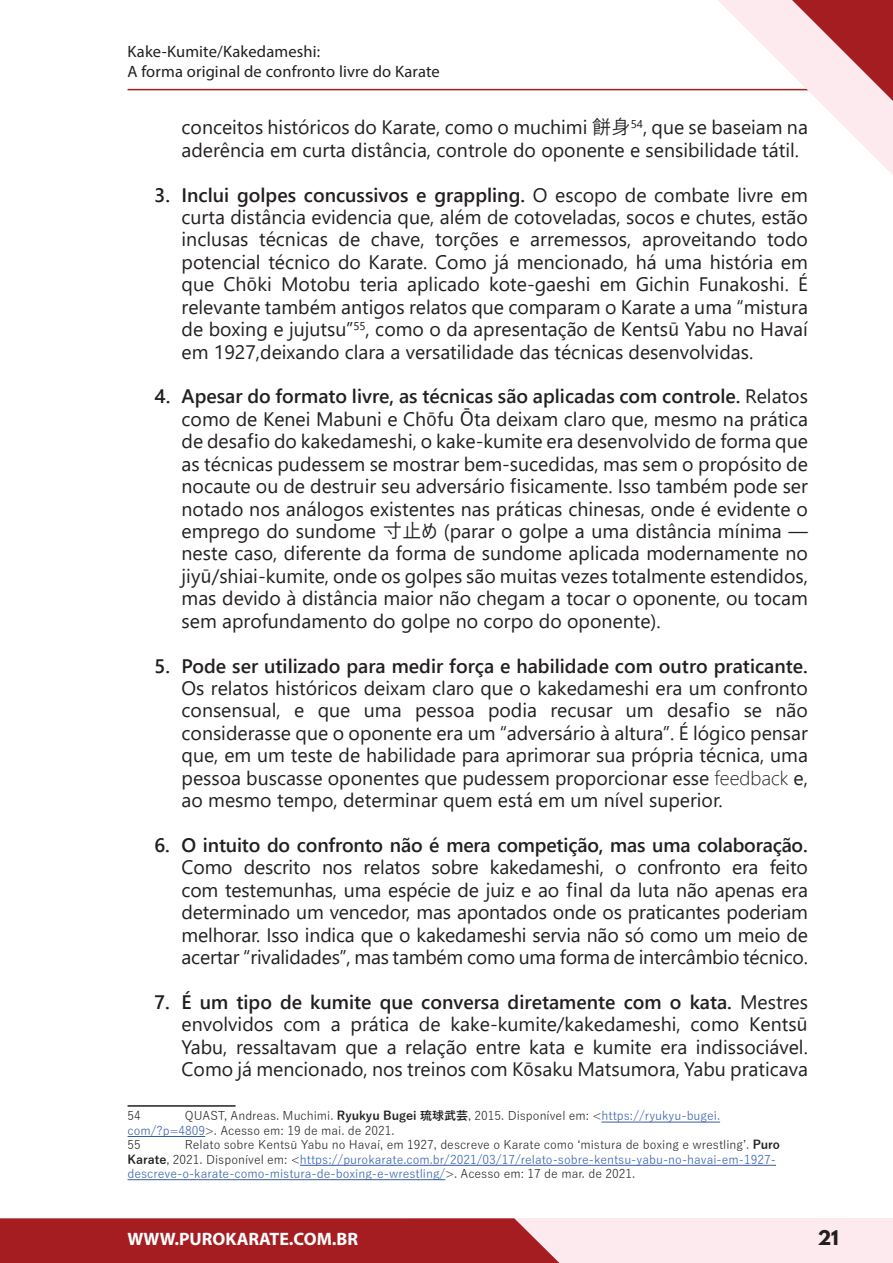
<style>
.page{position:relative;width:893px;height:1263px;background:#fff}
.page>*{position:absolute;margin:0;border:0;box-sizing:border-box;transform-origin:0 0}
.t1{font:19.5px/22.5px "Yu Gothic UI";color:#231f20;text-align:justify}
.t2{font:700 19.5px "Yu Gothic UI";color:#231f20}
.t3{font:700 18px "Myriad Pro";color:#fff}
.t4{font:700 18px "League Spartan";color:#231f20}
.t5{font:16.5px/19.8px "Myriad Pro";letter-spacing:.01em;color:#231f20}
.t6{font:12px/14.4px "Yu Gothic";color:#325caa}
.t7{font:12px/14.4px "Yu Gothic";color:#231f20}
.s1{font-weight:700}
.s2{font-weight:300}
.s3{color:#325caa}
.s4{color:#231f20}
.s5{font-weight:700;color:#231f20}
</style>
<div class="page">
<div style="left:412px;top:1218px;width:481px;height:45px;background:#fceaef"></div>
<div style="left:0;top:1218px;width:560px;height:45px;background:#a61d21"></div>
<hr style="left:128px;top:89px;width:689px;height:1px;background:#a61d21">
<svg style="left:708px;top:0;width:185px;height:175px"></svg>
<hr style="left:128px;top:1105px;width:108px;height:2px;background:#231f20">
<hr style="left:601px;top:1122px;width:119px;height:1px;background:#325caa">
<hr style="left:128px;top:1136px;width:77px;height:1px;background:#325caa">
<hr style="left:300px;top:1165px;width:476px;height:1px;background:#325caa">
<hr style="left:128px;top:1179px;width:317px;height:1px;background:#325caa">
<p class="t5" style="left:128px;top:41px;width:314px">Kake-Kumite/Kakedameshi:<br>A forma original de confronto livre do Karate</p>
<p class="t1" style="left:182px;top:113px;width:628px">conceitos históricos do Karate, como o muchimi 餅身<sup>54</sup>, que se baseiam na aderência em curta distância, controle do oponente e sensibilidade tátil.</p>
<p class="t1" style="left:182px;top:181px;width:628px;text-indent:-27px"><span class="s1">3. Inclui golpes concussivos e grappling.</span> O escopo de combate livre em curta distância evidencia que, além de cotoveladas, socos e chutes, estão inclusas técnicas de chave, torções e arremessos, aproveitando todo potencial técnico do Karate. Como já mencionado, há uma história em que Chōki Motobu teria aplicado kote-gaeshi em Gichin Funakoshi. É relevante também antigos relatos que comparam o Karate a uma “mistura de boxing e jujutsu”<sup>55</sup>, como o da apresentação de Kentsū Yabu no Havaí em 1927,deixando clara a versatilidade das técnicas desenvolvidas.</p>
<p class="t1" style="left:182px;top:382px;width:628px;text-indent:-27px"><span class="s1">4. Apesar do formato livre, as técnicas são aplicadas com controle.</span> Relatos como de Kenei Mabuni e Chōfu Ōta deixam claro que, mesmo na prática de desafio do kakedameshi, o kake-kumite era desenvolvido de forma que as técnicas pudessem se mostrar bem-sucedidas, mas sem o propósito de nocaute ou de destruir seu adversário fisicamente. Isso também pode ser notado nos análogos existentes nas práticas chinesas, onde é evidente o emprego do sundome 寸止め (parar o golpe a uma distância mínima — neste caso, diferente da forma de sundome aplicada modernamente no jiyū/shiai-kumite, onde os golpes são muitas vezes totalmente estendidos, mas devido à distância maior não chegam a tocar o oponente, ou tocam sem aprofundamento do golpe no corpo do oponente).</p>
<p class="t2" style="left:155px;top:654px;width:655px">5. Pode ser utilizado para medir força e habilidade com outro praticante.</p>
<p class="t1" style="left:182px;top:674px;width:628px">Os relatos históricos deixam claro que o kakedameshi era um confronto consensual, e que uma pessoa podia recusar um desafio se não considerasse que o oponente era um “adversário à altura”. É lógico pensar que, em um teste de habilidade para aprimorar sua própria técnica, uma pessoa buscasse oponentes que pudessem proporcionar esse <span class="s2">feedback</span> e, ao mesmo tempo, determinar quem está em um nível superior.</p>
<p class="t2" style="left:155px;top:834px;width:655px">6. O intuito do confronto não é mera competição, mas uma colaboração.</p>
<p class="t1" style="left:182px;top:853px;width:628px">Como descrito nos relatos sobre kakedameshi, o confronto era feito com testemunhas, uma espécie de juiz e ao final da luta não apenas era determinado um vencedor, mas apontados onde os praticantes poderiam melhorar. Isso indica que o kakedameshi servia não só como um meio de acertar “rivalidades”, mas também como uma forma de intercâmbio técnico.</p>
<p class="t1" style="left:182px;top:988px;width:628px;text-indent:-27px"><span class="s1">7. É um tipo de kumite que conversa diretamente com o kata.</span> Mestres envolvidos com a prática de kake-kumite/kakedameshi, como Kentsū Yabu, ressaltavam que a relação entre kata e kumite era indissociável.<br>Como já mencionado, nos treinos com Kōsaku Matsumora, Yabu praticava</p>
<p class="t7" style="left:128px;top:1107px;width:594px;text-indent:57px">QUAST, Andreas. Muchimi. <span class="s1">Ryukyu Bugei 琉球武芸</span>, 2015. Disponível em: &lt;<span class="s3">https://ryukyu-bugei. com/?p=4809</span>&gt;. Acesso em: 19 de mai. de 2021.<br>55</p>
<p class="t7" style="left:128px;top:1107px;width:15px">54</p>
<p class="t6" style="left:128px;top:1136px;width:654px;text-indent:57px"><span class="s4">Relato sobre Kentsū Yabu no Havaí, em 1927, descreve o Karate como ‘mistura de boxing e wrestling’.</span> <span class="s5">Puro<br>Karate</span><span class="s4">, 2021. Disponível em: &lt;</span>https://purokarate.com.br/2021/03/17/relato-sobre-kentsu-yabu-no-havai-em-1927- descreve-o-karate-como-mistura-de-boxing-e-wrestling/<span class="s4">&gt;. Acesso em: 17 de mar. de 2021.</span></p>
<p class="t3" style="left:128px;top:1228px;width:232px">WWW.PUROKARATE.COM.BR</p>
<p class="t4" style="left:818px;top:1224px;width:22px">21</p>
</div>
